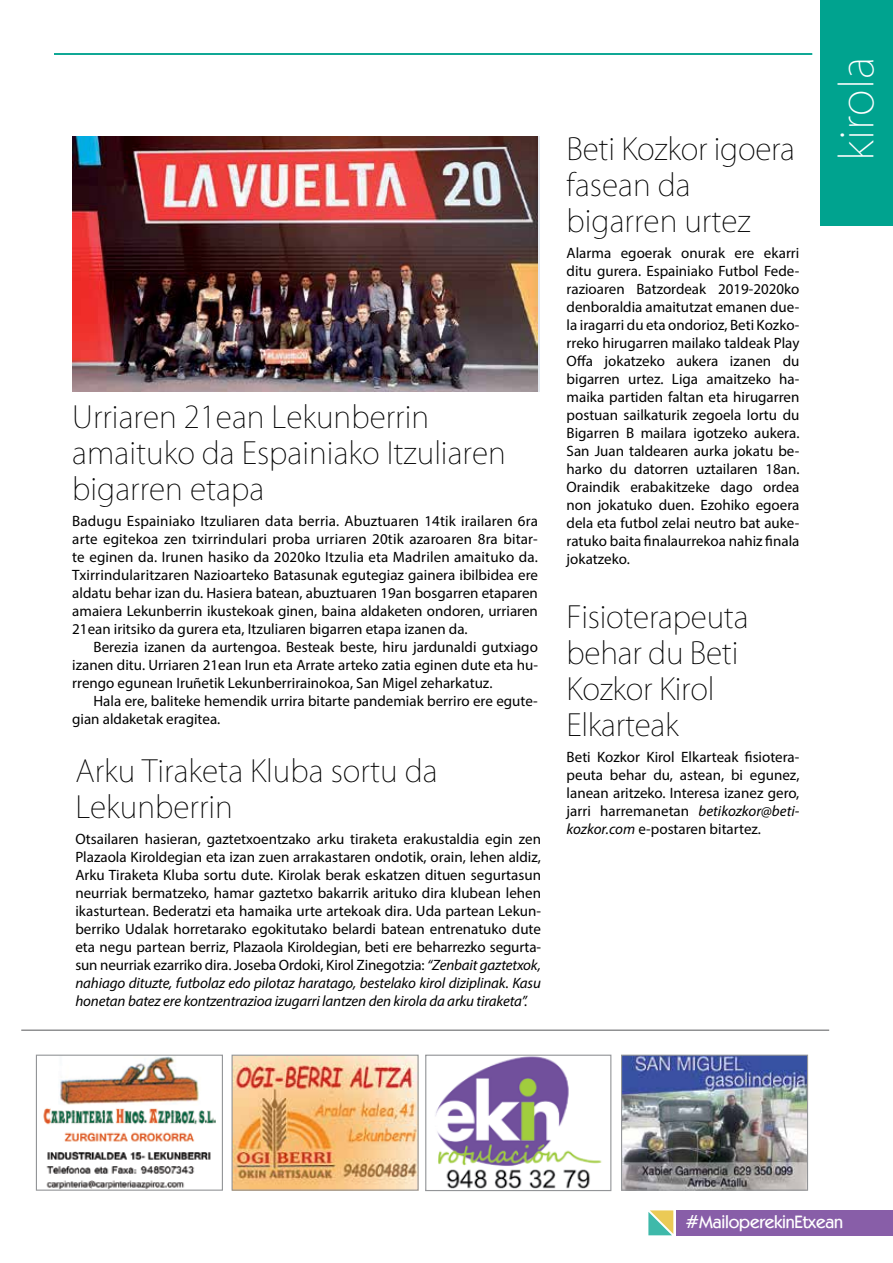
<style>
.page{position:relative;width:893px;height:1263px;background:#fff}
.page>*{position:absolute;margin:0;border:0;box-sizing:border-box;transform-origin:0 0}
.t1{font:200 45px "Koz Go Pr 6 N";color:#fff}
.t2{font:200 30px/36px "Koz Go Pr 6 N";color:#000}
.t3{font:500 18px "Kabel IT Cby BT";letter-spacing:-.01em;color:#fff}
.t4{font:15px/18px "Myriad Pro";color:#000;text-align:justify}
.s1{font-style:italic}
</style>
<div class="page">
<div style="left:676px;top:1210px;width:217px;height:25px;background:#885ea8"></div>
<svg style="left:648px;top:1210px;width:25px;height:25px"></svg>
<div style="left:821px;top:0;width:72px;height:225px;background:#00a38f"></div>
<hr style="left:54px;top:53px;width:758px;height:2px;background:#00a38f">
<img style="left:43px;top:1056px;width:173px;height:133px">
<div style="left:36px;top:1054px;width:187px;height:137px;border:1px solid #939598"></div>
<img style="left:234px;top:1056px;width:183px;height:133px">
<div style="left:232px;top:1054px;width:187px;height:137px;border:1px solid #939598"></div>
<img style="left:435px;top:1056px;width:167px;height:133px">
<div style="left:425px;top:1054px;width:186px;height:137px;border:1px solid #939598"></div>
<img style="left:623px;top:1056px;width:183px;height:133px">
<div style="left:621px;top:1054px;width:187px;height:137px;border:1px solid #939598"></div>
<hr style="left:21px;top:1030px;width:808px;height:1px;background:#58595b">
<img style="left:72px;top:136px;width:466px;height:255px">
<h2 class="t2" style="left:72px;top:399px;width:435px">Urriaren 21ean Lekunberrin amaituko da Espainiako Itzuliaren bigarren etapa</h2>
<p class="t4" style="left:72px;top:512px;width:467px">Badugu Espainiako Itzuliaren data berria. Abuztuaren 14tik irailaren 6ra arte egitekoa zen txirrindulari proba urriaren 20tik azaroaren 8ra bitar&shy;te eginen da. Irunen hasiko da 2020ko Itzulia eta Madrilen amaituko da.<br>Txirrindularitzaren Nazioarteko Batasunak egutegiaz gainera ibilbidea ere aldatu behar izan du. Hasiera batean, abuztuaren 19an bosgarren etaparen amaiera Lekunberrin ikustekoak ginen, baina aldaketen ondoren, urriaren 21ean iritsiko da gurera eta, Itzuliaren bigarren etapa izanen da.</p>
<p class="t4" style="left:72px;top:638px;width:467px;text-indent:21px">Berezia izanen da aurtengoa. Besteak beste, hiru jardunaldi gutxiago izanen ditu. Urriaren 21ean Irun eta Arrate arteko zatia eginen dute eta hu&shy;rrengo egunean Iruñetik Lekunberrirainokoa, San Migel zeharkatuz.</p>
<p class="t4" style="left:72px;top:692px;width:467px;text-indent:21px">Hala ere, baliteke hemendik urrira bitarte pandemiak berriro ere egute&shy;gian aldaketak eragitea.</p>
<h2 class="t2" style="left:75px;top:753px;width:364px">Arku Tiraketa Kluba sortu da<br>Lekunberrin</h2>
<p class="t4" style="left:75px;top:830px;width:467px">Otsailaren hasieran, gaztetxoentzako arku tiraketa erakustaldia egin zen Plazaola Kiroldegian eta izan zuen arrakastaren ondotik, orain, lehen aldiz, Arku Tiraketa Kluba sortu dute. Kirolak berak eskatzen dituen segurtasun neurriak bermatzeko, hamar gaztetxo bakarrik arituko dira klubean lehen ikasturtean. Bederatzi eta hamaika urte artekoak dira. Uda partean Lekun&shy;berriko Udalak horretarako egokitutako belardi batean entrenatuko dute eta negu partean berriz, Plazaola Kiroldegian, beti ere beharrezko segurta&shy;sun neurriak ezarriko dira. Joseba Ordoki, Kirol Zinegotzia: <span class="s1">“Zenbait gaztetxok, nahiago dituzte, futbolaz edo pilotaz haratago, bestelako kirol diziplinak. Kasu honetan batez ere kontzentrazioa izugarri lantzen den kirola da arku tiraketa”.</span></p>
<h2 class="t2" style="left:567px;top:132px;width:230px">Beti Kozkor igoera fasean da bigarren urtez</h2>
<p class="t4" style="left:567px;top:244px;width:234px">Alarma egoerak onurak ere ekarri ditu gurera. Espainiako Futbol Fede&shy;razioaren Batzordeak 2019-2020ko denboraldia amaitutzat emanen due&shy;la iragarri du eta ondorioz, Beti Kozko&shy;rreko hirugarren mailako taldeak Play Offa jokatzeko aukera izanen du bigarren urtez. Liga amaitzeko ha&shy;maika partiden faltan eta hirugarren postuan sailkaturik zegoela lortu du Bigarren B mailara igotzeko aukera.<br>San Juan taldearen aurka jokatu be&shy;harko du datorren uztailaren 18an.<br>Oraindik erabakitzeke dago ordea non jokatuko duen. Ezohiko egoera dela eta futbol zelai neutro bat auke&shy;ratuko baita finalaurrekoa nahiz finala jokatzeko.</p>
<h2 class="t2" style="left:567px;top:599px;width:184px">Fisioterapeuta behar du Beti<br>Kozkor Kirol<br>Elkarteak</h2>
<p class="t4" style="left:567px;top:748px;width:234px">Beti Kozkor Kirol Elkarteak fisiotera&shy;peuta behar du, astean, bi egunez, lanean aritzeko. Interesa izanez gero, jarri harremanetan <span class="s1">betikozkor@beti&shy;kozkor.com</span> e-postaren bitartez.</p>
<h1 class="t1" style="left:832px;top:161px;width:105px;rotate:-90deg">kirola</h1>
<p class="t3" style="left:685px;top:1211px;width:159px">#MailoperekinEtxean</p>
</div>
